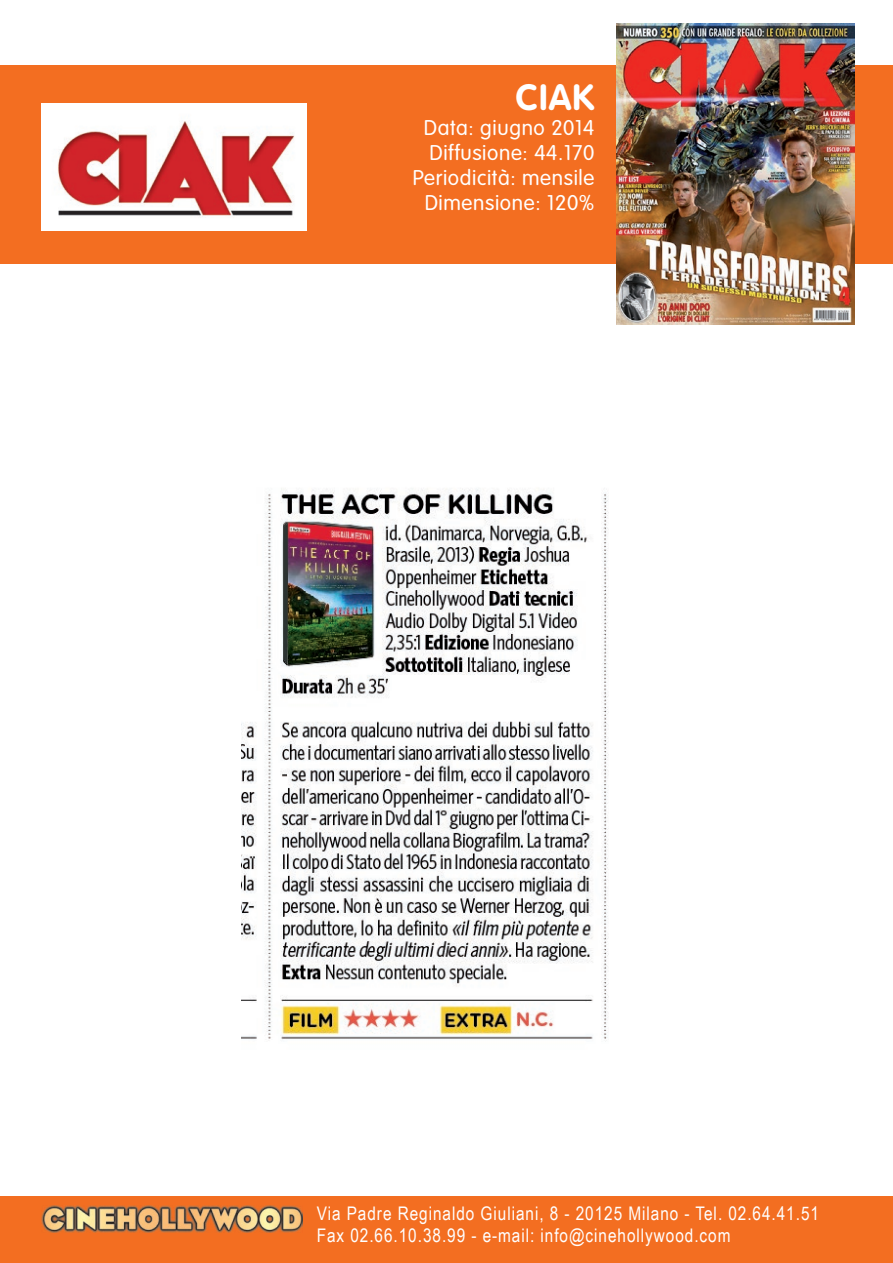
<style>
.page{position:relative;width:893px;height:1263px;background:#fff}
.page>*{position:absolute;margin:0;border:0;box-sizing:border-box;transform-origin:0 0}
.t1{font:700 36px "VAG Rounded";color:#fff}
.t2{font:300 21px/25.2px "VAG Rounded";letter-spacing:.03em;color:#fff;text-align:right}
.t3{font:18.75px/22.5px "Arial Narrow";letter-spacing:.05em;color:#fff}
</style>
<div class="page">
<div style="left:0;top:1196px;width:893px;height:67px;background:#f36e21"></div>
<div style="left:0;top:65px;width:893px;height:199px;background:#f36e21"></div>
<img style="left:42px;top:1205px;width:260px;height:27px">
<img style="left:616px;top:23px;width:238px;height:302px">
<img style="left:41px;top:103px;width:266px;height:128px">
<img style="left:242px;top:488px;width:366px;height:552px">
<h1 class="t1" style="left:516px;top:76px;width:80px">CIAK</h1>
<p class="t2" style="left:413px;top:115px;width:183px">Data: giugno 2014<br>Diffusione: 44.170<br>Periodicità: mensile<br>Dimensione: 120%</p>
<p class="t3" style="left:317px;top:1202px;width:504px">Via Padre Reginaldo Giuliani, 8 - 20125 Milano - Tel. 02.64.41.51<br>Fax 02.66.10.38.99 - e-mail: info@cinehollywood.com</p>
</div>
